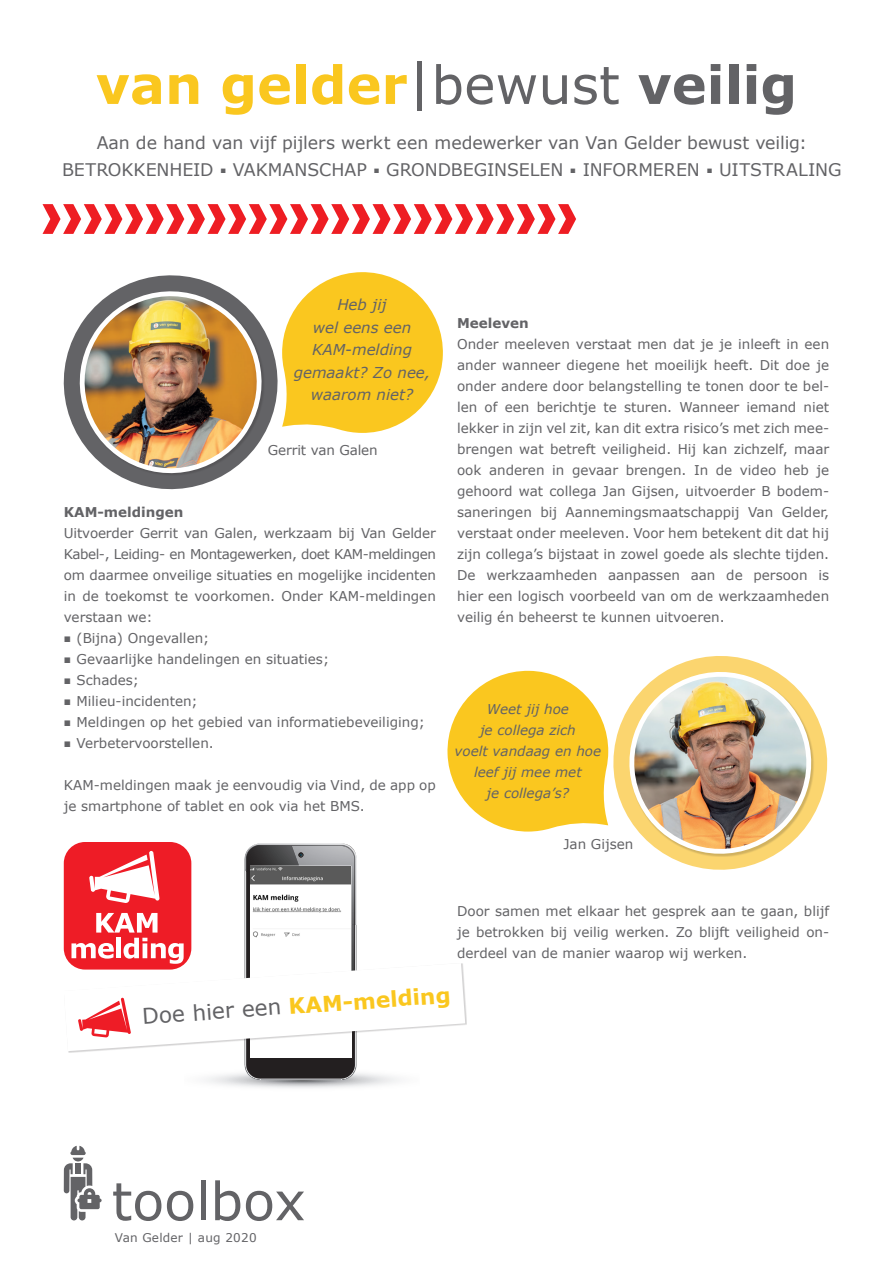
<style>
.page{position:relative;width:893px;height:1263px;background:#fff}
.page>*{position:absolute;margin:0;border:0;box-sizing:border-box;transform-origin:0 0}
.t1{font:700 52.5px "Verdana";color:#fac71f}
.t2{font:52.5px "Verdana";color:#636366}
.t3{font:700 21.6px "Verdana";color:#fac71f}
.t4{font:17.4px "Verdana";letter-spacing:-.005em;color:#636366}
._04_SUBHEADING{font:italic 15px/22.5px "Verdana";color:#636366;text-align:center}
._04_SUBHEADING-2{font:13.5px/21px "Verdana";color:#636366;text-align:justify}
._04_SUBHEADING-3{font:italic 13.5px/21px "Verdana";color:#636366;text-align:center}
._04_SUBHEADING-4{font:700 13.5px "Verdana";color:#636366}
._04_SUBHEADING-5{font:12px "Verdana";letter-spacing:.02em;color:#636366}
.s1{font-weight:400;color:#636366}
.s2{color:#636366}
.s3{font-family:"Arial";font-weight:700;font-size:12px}
</style>
<div class="page">
<svg style="left:43px;top:204px;width:533px;height:30px"></svg>
<svg style="left:64px;top:1146px;width:38px;height:74px"></svg>
<svg style="left:63px;top:275px;width:215px;height:215px"></svg>
<img style="left:70px;top:282px;width:201px;height:200px">
<svg style="left:613px;top:656px;width:215px;height:214px"></svg>
<img style="left:615px;top:657px;width:211px;height:205px">
<svg style="left:282px;top:272px;width:161px;height:161px"></svg>
<svg style="left:447px;top:670px;width:162px;height:162px"></svg>
<svg style="left:64px;top:843px;width:401px;height:237px"></svg>
<p class="t1" style="left:96px;top:51px;width:703px">van gelder<span class="s1">|bewust</span> <span class="s2">veilig</span></p>
<p class="t4" style="left:97px;top:132px;width:712px">Aan de hand van vijf pijlers werkt een medewerker van Van Gelder bewust veilig:</p>
<p class="t4" style="left:62px;top:159px;width:781px">BETROKKENHEID <sup>■</sup> VAKMANSCHAP <sup>■</sup> GRONDBEGINSELEN <sup>■</sup> INFORMEREN <sup>■</sup> UITSTRALING</p>
<p class="_04_SUBHEADING" style="left:337px;top:294px;width:51px">Heb jij</p>
<p class="_04_SUBHEADING" style="left:313px;top:316px;width:100px">wel eens een</p>
<p class="_04_SUBHEADING" style="left:312px;top:339px;width:102px">KAM-melding</p>
<p class="_04_SUBHEADING" style="left:294px;top:361px;width:138px">gemaakt? Zo nee, waarom niet?</p>
<p class="_04_SUBHEADING-2" style="left:268px;top:439px;width:111px">Gerrit van Galen</p>
<p class="_04_SUBHEADING-4" style="left:64px;top:503px;width:121px">KAM-meldingen</p>
<p class="_04_SUBHEADING-2" style="left:64px;top:523px;width:374px">Uitvoerder Gerrit van Galen, werkzaam bij Van Gelder Kabel-, Leiding- en Montagewerken, doet KAM-meldingen om daarmee onveilige situaties en mogelijke incidenten in de toekomst te voorkomen. Onder KAM-meldingen verstaan we:</p>
<p class="_04_SUBHEADING-2" style="left:64px;top:628px;width:147px"><span class="s3">■</span> (Bijna) Ongevallen;</p>
<p class="_04_SUBHEADING-2" style="left:64px;top:649px;width:267px"><span class="s3">■</span> Gevaarlijke handelingen en situaties;</p>
<p class="_04_SUBHEADING-2" style="left:64px;top:670px;width:77px"><span class="s3">■</span> Schades;</p>
<p class="_04_SUBHEADING-2" style="left:64px;top:691px;width:135px"><span class="s3">■</span> Milieu-incidenten;</p>
<p class="_04_SUBHEADING-2" style="left:64px;top:712px;width:363px"><span class="s3">■</span> Meldingen op het gebied van informatiebeveiliging;</p>
<p class="_04_SUBHEADING-2" style="left:64px;top:733px;width:152px"><span class="s3">■</span> Verbetervoorstellen.</p>
<p class="_04_SUBHEADING-2" style="left:64px;top:775px;width:374px">KAM-meldingen maak je eenvoudig via Vind, de app op je smartphone of tablet en ook via het BMS.</p>
<p class="_04_SUBHEADING-4" style="left:457px;top:314px;width:73px">Meeleven</p>
<p class="_04_SUBHEADING-2" style="left:457px;top:334px;width:374px;text-align:left">Onder meeleven verstaat men dat je je inleeft in een ander wanneer diegene het moeilijk heeft. Dit doe je onder andere door belangstelling te tonen door te bel&shy;len of een berichtje te sturen. Wanneer iemand niet lekker in zijn vel zit, kan dit extra risico’s met zich mee&shy;brengen wat betreft veiligheid. Hij kan zichzelf, maar ook anderen in gevaar brengen. In de video heb je gehoord wat collega Jan Gijsen, uitvoerder B bodem&shy;saneringen bij Aannemingsmaatschappij Van Gelder, verstaat onder meeleven. Voor hem betekent dit dat hij zijn collega’s bijstaat in zowel goede als slechte tijden.<br>De werkzaamheden aanpassen aan de persoon is hier een logisch voorbeeld van om de werkzaamheden veilig én beheerst te kunnen uitvoeren.</p>
<p class="_04_SUBHEADING-3" style="left:487px;top:699px;width:84px">Weet jij hoe</p>
<p class="_04_SUBHEADING-3" style="left:480px;top:720px;width:97px">je collega zich</p>
<p class="_04_SUBHEADING-3" style="left:455px;top:741px;width:148px">voelt vandaag en hoe leef jij mee met</p>
<p class="_04_SUBHEADING-3" style="left:487px;top:783px;width:84px">je collega’s?</p>
<p class="_04_SUBHEADING-2" style="left:563px;top:834px;width:71px">Jan Gijsen</p>
<p class="_04_SUBHEADING-2" style="left:457px;top:901px;width:374px">Door samen met elkaar het gesprek aan te gaan, blijf je betrokken bij veilig werken. Zo blijft veiligheid on&shy;derdeel van de manier waarop wij werken.</p>
<p class="t3" style="left:141px;top:1002px;width:311px;rotate:-4deg"><span class="s1">Doe hier een</span> KAM-melding</p>
<p class="t2" style="left:112px;top:1168px;width:195px">toolbox</p>
<p class="_04_SUBHEADING-5" style="left:115px;top:1230px;width:143px">Van Gelder | aug 2020</p>
</div>
